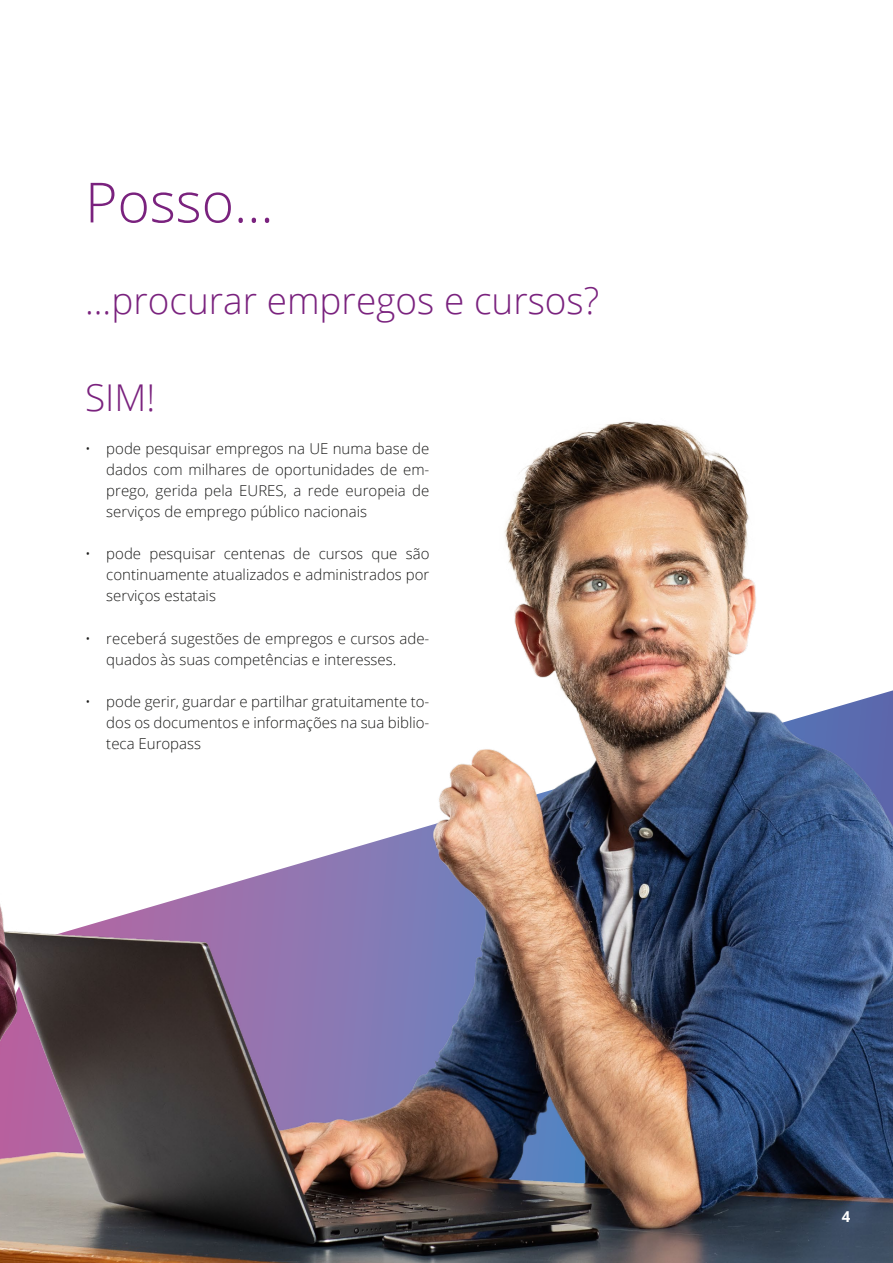
<style>
.page{position:relative;width:893px;height:1263px;background:#fff}
.page>*{position:absolute;margin:0;border:0;box-sizing:border-box;transform-origin:0 0}
.Page_Headings{font:300 55.35px "Open Sans";color:#7a227e}
.Can_I__question_he{font:300 36.9px "Open Sans";color:#7a227e}
.Body{font:300 15px/21px "Open Sans";color:#1b1b1a;text-align:justify}
.t1{font:700 15px "Open Sans";color:#fff}
</style>
<div class="page">
<img style="left:30px;top:421px;width:863px;height:842px">
<img style="left:0;top:904px;width:30px;height:359px">
<h1 class="Page_Headings" style="left:85px;top:164px;width:190px">Posso...</h1>
<h1 class="Can_I__question_he" style="left:85px;top:276px;width:516px">...procurar empregos e cursos?</h1>
<h1 class="Can_I__question_he" style="left:85px;top:372px;width:72px">SIM!</h1>
<p class="Body" style="left:106px;top:438px;width:325px;text-indent:-21px">• pode pesquisar empregos na UE numa base de dados com milhares de oportunidades de em&shy;prego, gerida pela EURES, a rede europeia de serviços de emprego público nacionais</p>
<p class="Body" style="left:106px;top:543px;width:325px;text-indent:-21px">• pode pesquisar centenas de cursos que são continuamente atualizados e administrados por serviços estatais</p>
<p class="Body" style="left:106px;top:627px;width:325px;text-indent:-21px">• receberá sugestões de empregos e cursos ade&shy;quados às suas competências e interesses.</p>
<p class="Body" style="left:106px;top:691px;width:325px;text-indent:-21px">• pode gerir, guardar e partilhar gratuitamente to&shy;dos os documentos e informações na sua biblio&shy;teca Europass</p>
<p class="t1" style="left:842px;top:1206px;width:10px">4</p>
</div>
